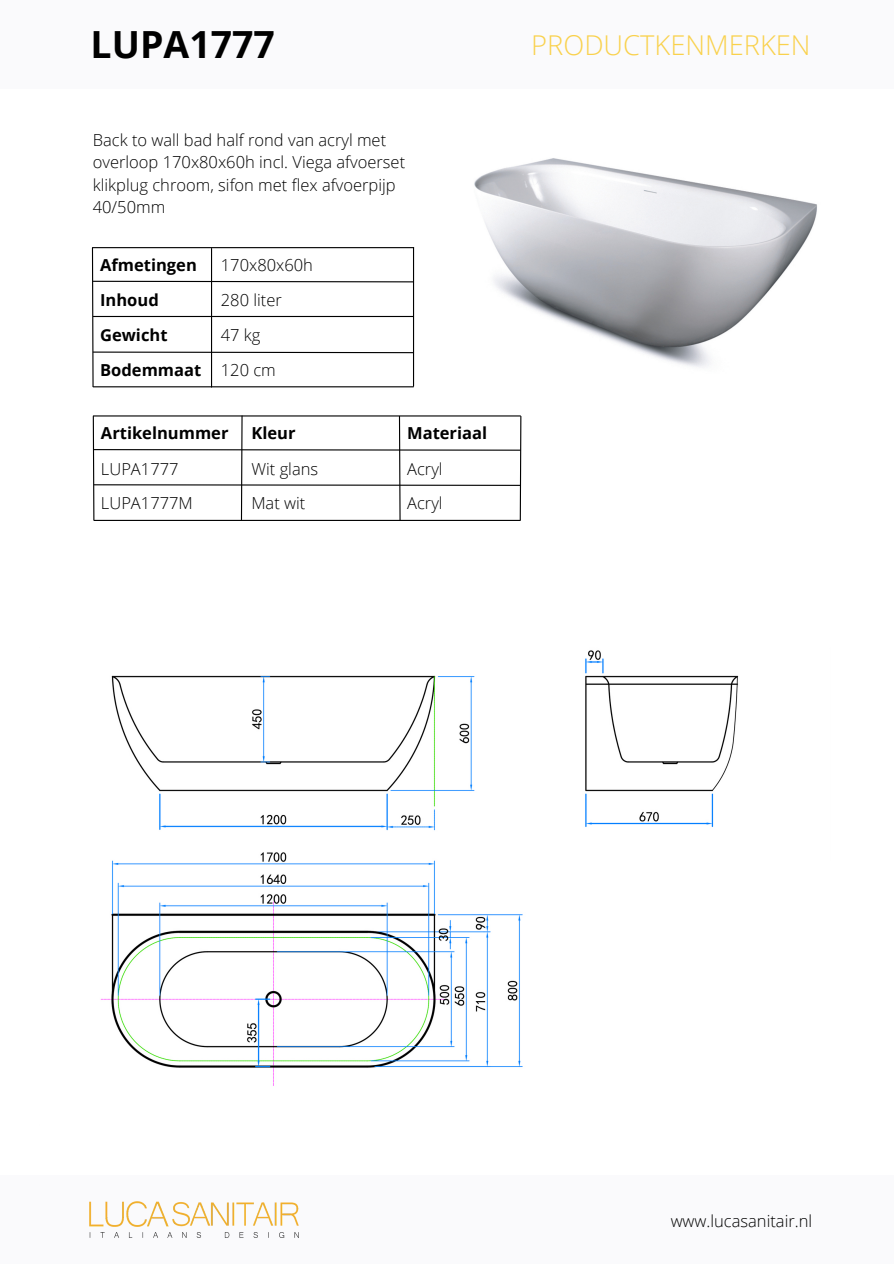
<style>
.page{position:relative;width:894px;height:1264px;background:#fff}
.page>*{position:absolute;margin:0;border:0;box-sizing:border-box;transform-origin:0 0}
.t1{font:700 37.35px "Open Sans";color:#000}
.t2{font:300 27.3px "Open Sans";color:#f9d14c}
.t3{font:300 16.5px/22.5px "Open Sans";color:#000}
.t4{font:700 16.5px "Open Sans";color:#000}
</style>
<div class="page">
<img style="left:100px;top:650px;width:639px;height:436px">
<div style="left:0;top:1175px;width:893px;height:88px;background:#fafafc"></div>
<div style="left:0;top:0;width:893px;height:89px;background:#fafafc"></div>
<img style="left:474px;top:158px;width:343px;height:209px">
<img style="left:90px;top:1201px;width:208px;height:36px">
<svg style="left:91px;top:247px;width:323px;height:141px"></svg>
<hr style="left:93px;top:386px;width:320px;height:1px;background:#000">
<svg style="left:92px;top:415px;width:430px;height:106px"></svg>
<div style="left:541px;top:861px;width:294px;height:294px;background:#fff"></div>
<p class="t1" style="left:91px;top:18px;width:185px">LUPA1777</p>
<p class="t3" style="left:93px;top:128px;width:314px">Back to wall bad half rond van acryl met overloop 170x80x60h incl. Viega afvoerset klikplug chroom, sifon met flex afvoerpijp 40/50mm</p>
<p class="t4" style="left:100px;top:253px;width:98px">Afmetingen</p>
<p class="t4" style="left:100px;top:289px;width:60px">Inhoud</p>
<p class="t4" style="left:100px;top:323px;width:69px">Gewicht</p>
<p class="t3" style="left:221px;top:253px;width:94px">170x80x60h</p>
<p class="t3" style="left:221px;top:289px;width:63px">280 liter</p>
<p class="t3" style="left:221px;top:323px;width:41px">47 kg</p>
<p class="t4" style="left:100px;top:359px;width:103px">Bodemmaat</p>
<p class="t3" style="left:221px;top:359px;width:56px">120 cm</p>
<p class="t4" style="left:101px;top:421px;width:129px">Artikelnummer</p>
<p class="t3" style="left:101px;top:457px;width:79px">LUPA1777</p>
<p class="t3" style="left:101px;top:491px;width:93px">LUPA1777M</p>
<p class="t4" style="left:251px;top:421px;width:46px">Kleur</p>
<p class="t3" style="left:251px;top:457px;width:68px">Wit glans</p>
<p class="t3" style="left:251px;top:491px;width:55px">Mat wit</p>
<p class="t4" style="left:407px;top:421px;width:81px">Materiaal</p>
<p class="t3" style="left:407px;top:457px;width:37px">Acryl</p>
<p class="t3" style="left:407px;top:491px;width:37px">Acryl</p>
<p class="t2" style="left:531px;top:26px;width:281px">PRODUCTKENMERKEN</p>
<p class="t3" style="left:670px;top:1208px;width:143px">www.lucasanitair.nl</p>
</div>
